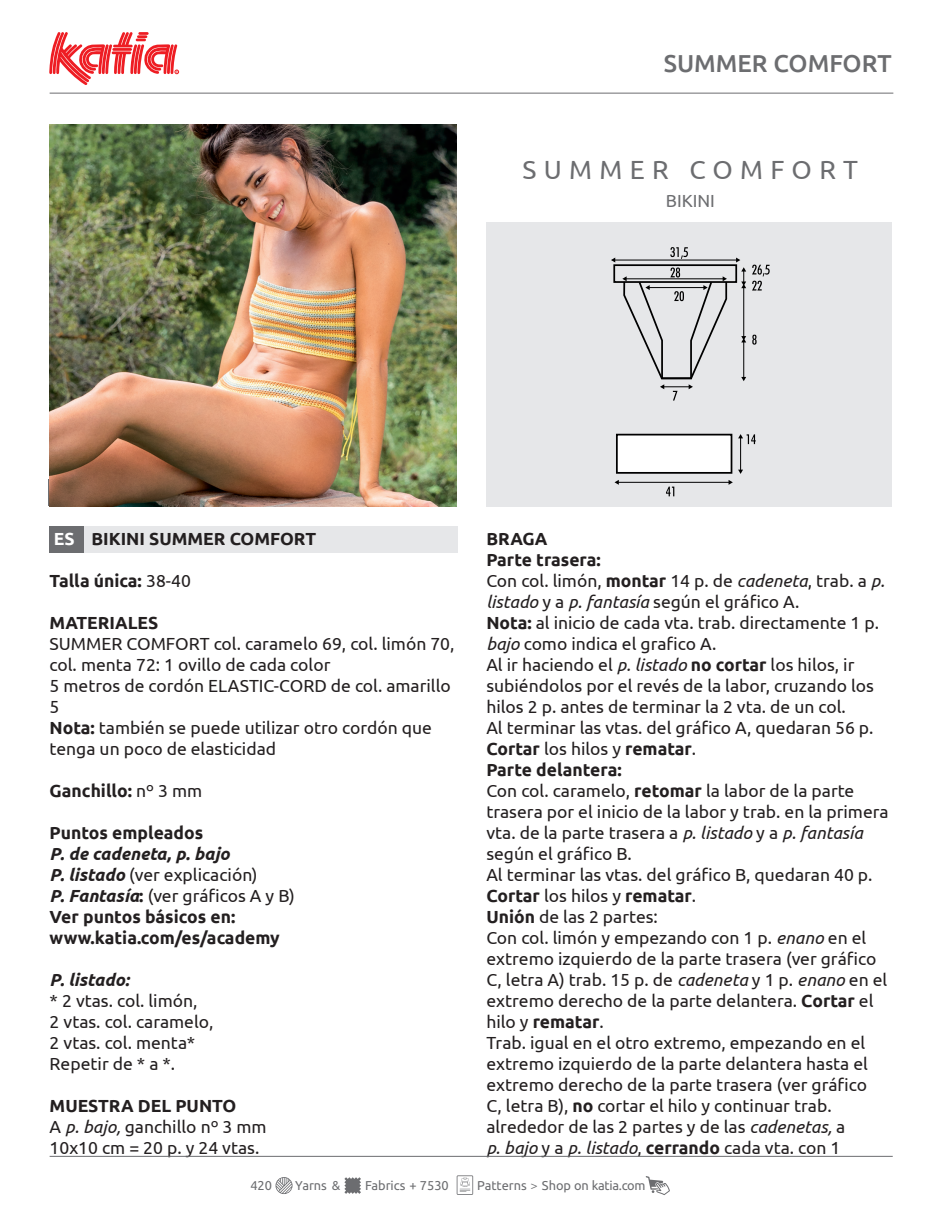
<style>
.page{position:relative;width:943px;height:1231px;background:#fff}
.page>*{position:absolute;margin:0;border:0;box-sizing:border-box;transform-origin:0 0}
.t1{font:26.25px "Ubuntu";letter-spacing:.28em;color:#6c6d70}
.t2{font:500 24.5px "Ubuntu";color:#6c6d70}
.t3{font:17.5px/21px "Ubuntu";color:#231f20}
.t4{font:700 17.5px "Ubuntu";color:#231f20}
.t5{font:italic 700 17.5px "Ubuntu";color:#231f20}
.t6{font:17.5px "Ubuntu";color:#6c6d70}
.t7{font:12.78px "Ubuntu";color:#6c6d70}
.s1{color:#fff}
.s2{font-weight:400}
.s3{font-weight:700}
.s4{font-weight:700;font-style:italic}
.s5{font-style:italic}
.s6{font-weight:300}
</style>
<div class="page">
<div style="left:486px;top:222px;width:405px;height:284px;background:#e6e7e9"></div>
<div style="left:73px;top:526px;width:384px;height:27px;background:#e6e7e9"></div>
<div style="left:50px;top:526px;width:34px;height:27px;background:#6c6d70"></div>
<svg style="left:49px;top:479px;width:1px;height:27px"></svg>
<svg style="left:645px;top:1176px;width:25px;height:18px"></svg>
<svg style="left:275px;top:1177px;width:17px;height:16px"></svg>
<svg style="left:344px;top:1177px;width:17px;height:16px"></svg>
<svg style="left:456px;top:1175px;width:17px;height:19px"></svg>
<svg style="left:49px;top:32px;width:131px;height:53px"></svg>
<hr style="left:50px;top:93px;width:843px;height:1px;background:#6c6d70">
<hr style="left:50px;top:1155px;width:842px;height:1px;background:#6c6d70">
<img style="left:50px;top:125px;width:406px;height:381px">
<div style="left:613px;top:264px;width:124px;height:19px;border:2px solid #000"></div>
<svg style="left:752px;top:334px;width:4px;height:10px"></svg>
<svg style="left:752px;top:264px;width:17px;height:26px"></svg>
<svg style="left:670px;top:247px;width:18px;height:12px"></svg>
<hr style="left:614px;top:259px;width:122px;height:1px;background:#000">
<svg style="left:611px;top:257px;width:4px;height:5px"></svg>
<svg style="left:622px;top:267px;width:106px;height:133px"></svg>
<hr style="left:743px;top:287px;width:1px;height:50px;background:#000">
<svg style="left:736px;top:257px;width:10px;height:31px"></svg>
<hr style="left:743px;top:342px;width:1px;height:35px;background:#000">
<svg style="left:741px;top:336px;width:5px;height:6px"></svg>
<svg style="left:741px;top:377px;width:5px;height:4px"></svg>
<div style="left:617px;top:434px;width:114px;height:39px;background:#fff"></div>
<div style="left:616px;top:433px;width:116px;height:40px;border:2px solid #000"></div>
<svg style="left:666px;top:486px;width:8px;height:10px"></svg>
<hr style="left:618px;top:482px;width:111px;height:1px;background:#000">
<svg style="left:728px;top:480px;width:4px;height:5px"></svg>
<svg style="left:614px;top:480px;width:5px;height:4px"></svg>
<hr style="left:740px;top:437px;width:1px;height:33px;background:#000">
<svg style="left:738px;top:434px;width:17px;height:10px"></svg>
<svg style="left:738px;top:469px;width:5px;height:5px"></svg>
<p class="t2" style="left:663px;top:48px;width:229px">SUMMER COMFORT</p>
<p class="t1" style="left:522px;top:154px;width:337px">SUMMER COMFORT</p>
<p class="t6" style="left:665px;top:190px;width:51px">BIKINI</p>
<p class="t4" style="left:54px;top:528px;width:264px"><span class="s1">ES</span> BIKINI SUMMER COMFORT</p>
<p class="t4" style="left:50px;top:570px;width:143px">Talla única: <span class="s2">38-40</span></p>
<p class="t4" style="left:50px;top:612px;width:110px">MATERIALES</p>
<p class="t3" style="left:50px;top:632px;width:406px">SUMMER COMFORT col. caramelo 69, col. limón 70, col. menta 72: 1 ovillo de cada color</p>
<p class="t3" style="left:50px;top:674px;width:403px">5 metros de cordón ELASTIC-CORD de col. amarillo<br>5</p>
<p class="t3" style="left:50px;top:716px;width:384px"><span class="s3">Nota:</span> también se puede utilizar otro cordón que tenga un poco de elasticidad</p>
<p class="t4" style="left:50px;top:780px;width:154px">Ganchillo: <span class="s2">nº 3 mm</span></p>
<p class="t4" style="left:50px;top:822px;width:155px">Puntos empleados</p>
<p class="t5" style="left:50px;top:843px;width:181px">P. de cadeneta, p. bajo</p>
<p class="t3" style="left:50px;top:863px;width:209px"><span class="s4">P. listado</span> (ver explicación)</p>
<p class="t3" style="left:50px;top:884px;width:247px"><span class="s4">P. Fantasía</span><span class="s3">:</span> (ver gráficos A y B)</p>
<p class="t4" style="left:50px;top:906px;width:187px">Ver puntos básicos en:</p>
<p class="t4" style="left:50px;top:927px;width:232px">www.katia.com/es/academy</p>
<p class="t5" style="left:50px;top:969px;width:81px">P. listado:</p>
<p class="t3" style="left:50px;top:989px;width:149px">* 2 vtas. col. limón,</p>
<p class="t3" style="left:50px;top:1010px;width:165px">2 vtas. col. caramelo,</p>
<p class="t3" style="left:50px;top:1031px;width:147px">2 vtas. col. menta*</p>
<p class="t3" style="left:50px;top:1052px;width:127px">Repetir de * a *.</p>
<p class="t4" style="left:50px;top:1095px;width:188px">MUESTRA DEL PUNTO</p>
<p class="t3" style="left:50px;top:1115px;width:218px">A <span class="s5">p. bajo,</span> ganchillo nº 3 mm</p>
<p class="t3" style="left:50px;top:1136px;width:211px">10x10 cm = 20 p. y 24 vtas.</p>
<p class="t4" style="left:486px;top:528px;width:63px">BRAGA</p>
<p class="t4" style="left:486px;top:549px;width:116px">Parte trasera:</p>
<p class="t3" style="left:486px;top:569px;width:400px">Con col. limón, <span class="s3">montar</span> 14 p. de <span class="s5">cadeneta</span>, trab. a <span class="s5">p. listado</span> y a <span class="s5">p. fantasía</span> según el gráfico A.</p>
<p class="t3" style="left:486px;top:611px;width:394px"><span class="s3">Nota:</span> al inicio de cada vta. trab. directamente 1 p. <span class="s5">bajo</span> como indica el grafico A.</p>
<p class="t3" style="left:486px;top:653px;width:389px">Al ir haciendo el <span class="s5">p. listado</span> <span class="s3">no cortar</span> los hilos, ir subiéndolos por el revés de la labor, cruzando los hilos 2 p. antes de terminar la 2 vta. de un col.</p>
<p class="t3" style="left:486px;top:716px;width:388px">Al terminar las vtas. del gráfico A, quedaran 56 p.<br><span class="s3">Cortar</span> los hilos y <span class="s3">rematar</span>.</p>
<p class="t4" style="left:486px;top:759px;width:137px">Parte delantera:</p>
<p class="t3" style="left:486px;top:779px;width:404px">Con col. caramelo, <span class="s3">retomar</span> la labor de la parte trasera por el inicio de la labor y trab. en la primera vta. de la parte trasera a <span class="s5">p. listado</span> y a <span class="s5">p. fantasía </span>según el gráfico B.</p>
<p class="t3" style="left:486px;top:863px;width:387px">Al terminar las vtas. del gráfico B, quedaran 40 p.<br><span class="s3">Cortar</span> los hilos y <span class="s3">rematar</span>.</p>
<p class="t3" style="left:486px;top:905px;width:173px"><span class="s3">Unión</span> de las 2 partes:</p>
<p class="t3" style="left:486px;top:926px;width:402px">Con col. limón y empezando con 1 p. <span class="s5">enano</span> en el extremo izquierdo de la parte trasera (ver gráfico C, letra A) trab. 15 p. de <span class="s5">cadeneta</span> y 1 p. <span class="s5">enano</span> en el extremo derecho de la parte delantera. <span class="s3">Cortar</span> el hilo y <span class="s3">rematar</span>.</p>
<p class="t3" style="left:486px;top:1031px;width:383px">Trab. igual en el otro extremo, empezando en el extremo izquierdo de la parte delantera hasta el extremo derecho de la parte trasera (ver gráfico C, letra B), <span class="s3">no</span> cortar el hilo y continuar trab. alrededor de las 2 partes y de las <span class="s5">cadenetas,</span> a<br><span class="s5">p. bajo</span> y a <span class="s5">p. listado</span>, <span class="s3">cerrando</span> cada vta. con 1</p>
<p class="t7" style="left:365px;top:1179px;width:85px">Fabrics 7530</p>
<p class="t7" style="left:477px;top:1179px;width:170px">Patterns <span class="s6">&gt;</span> Shop on katia.com</p>
<p class="t7" style="left:250px;top:1179px;width:23px">420</p>
<p class="t7" style="left:295px;top:1179px;width:46px">Yarns &amp;</p>
<p class="t7" style="left:409px;top:1179px;width:9px">+</p>
</div>
